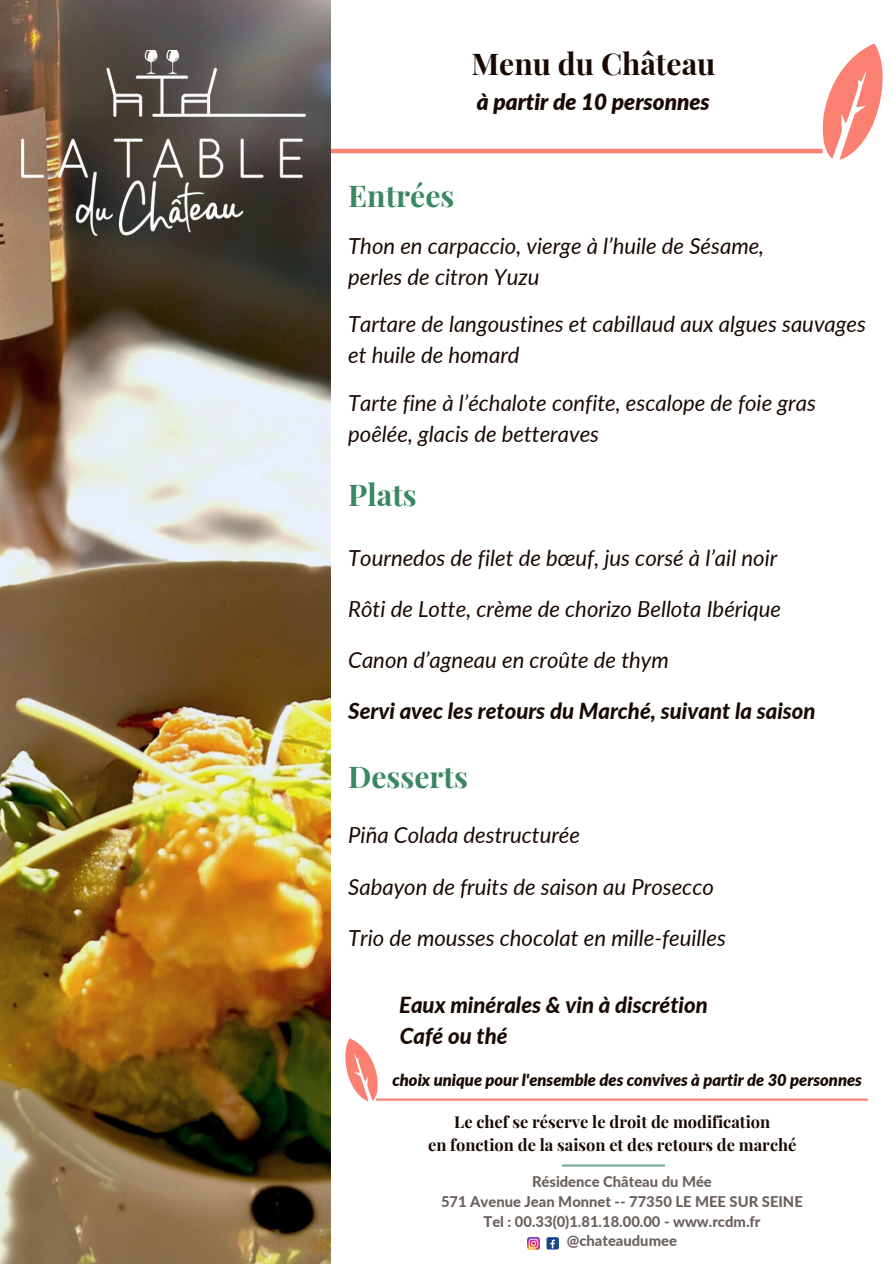
<style>
.page{position:relative;width:893px;height:1264px;background:#fff}
.page>*{position:absolute;margin:0;border:0;box-sizing:border-box;transform-origin:0 0}
.t1{font:700 30px "Playfair Display";color:#3a8764}
.t2{font:700 30px "Playfair Display";color:#1a0903}
.t3{font:italic 900 22.5px "Lato";color:#1a0903}
.t4{font:italic 22.05px/30.9px "Lato";color:#1a0903}
.t5{font:italic 800 22.05px/30.9px "Lato";color:#1a0903}
.t6{font:700 16.5px/22.5px "Playfair Display";color:#1a0903;text-align:center}
.t7{font:italic 900 16.5px "Lato";color:#1a0903}
.t8{font:800 14.7px/19.6px "Lato";color:#1a0903;text-align:center}
</style>
<div class="page">
<img style="left:0;top:0;width:331px;height:1263px">
<img style="left:21px;top:51px;width:285px;height:184px">
<svg style="left:822px;top:44px;width:60px;height:116px"></svg>
<hr style="left:331px;top:149px;width:491px;height:4px;background:#fa8072">
<svg style="left:527px;top:1237px;width:12px;height:12px"></svg>
<div style="left:546px;top:1237px;width:13px;height:12px;background:#1a4789;border-radius:2px"></div>
<svg style="left:550px;top:1239px;width:5px;height:9px"></svg>
<svg style="left:345px;top:1038px;width:33px;height:63px"></svg>
<hr style="left:376px;top:1098px;width:491px;height:2px;background:#fa8072">
<hr style="left:562px;top:1164px;width:103px;height:2px;background:#3a8764">
<h3 class="t2" style="left:471px;top:42px;width:245px">Menu du Château</h3>
<h3 class="t3" style="left:477px;top:88px;width:234px">à partir de 10 personnes</h3>
<h2 class="t1" style="left:348px;top:174px;width:108px">Entrées</h2>
<h1 class="t4" style="left:348px;top:230px;width:417px">Thon en carpaccio, vierge à l’huile de Sésame, perles de citron Yuzu</h1>
<h2 class="t4" style="left:348px;top:308px;width:519px">Tartare de langoustines et cabillaud aux algues sauvages et huile de homard</h2>
<h1 class="t4" style="left:348px;top:387px;width:469px">Tarte fine à l’échalote confite, escalope de foie gras poêlée, glacis de betteraves</h1>
<h1 class="t1" style="left:348px;top:473px;width:70px">Plats</h1>
<h3 class="t4" style="left:348px;top:541px;width:430px">Tournedos de filet de bœuf, jus corsé à l’ail noir</h3>
<h3 class="t4" style="left:348px;top:593px;width:434px">Rôti de Lotte, crème de chorizo Bellota Ibérique</h3>
<h3 class="t4" style="left:348px;top:644px;width:322px">Canon d’agneau en croûte de thym</h3>
<h3 class="t5" style="left:348px;top:695px;width:469px">Servi avec les retours du Marché, suivant la saison</h3>
<h1 class="t1" style="left:348px;top:755px;width:121px">Desserts</h1>
<h3 class="t4" style="left:348px;top:819px;width:233px">Piña Colada destructurée</h3>
<h3 class="t4" style="left:348px;top:870px;width:367px">Sabayon de fruits de saison au Prosecco</h3>
<h2 class="t4" style="left:348px;top:921px;width:379px">Trio de mousses chocolat en mille-feuilles</h2>
<h3 class="t5" style="left:399px;top:988px;width:310px">Eaux minérales &amp; vin à discrétion<br>Café ou thé</h3>
<h4 class="t7" style="left:392px;top:1069px;width:471px">choix unique pour l'ensemble des convives à partir de 30 personnes</h4>
<p class="t6" style="left:428px;top:1110px;width:370px">Le chef se réserve le droit de modification<br>en fonction de la saison et des retours de marché</p>
<p class="t8" style="left:441px;top:1171px;width:363px">Résidence Château du Mée<br>571 Avenue Jean Monnet -- 77350 LE MEE SUR SEINE<br>Tel : 00.33(0)1.81.18.00.00 - www.rcdm.fr @chateaudumee</p>
</div>
